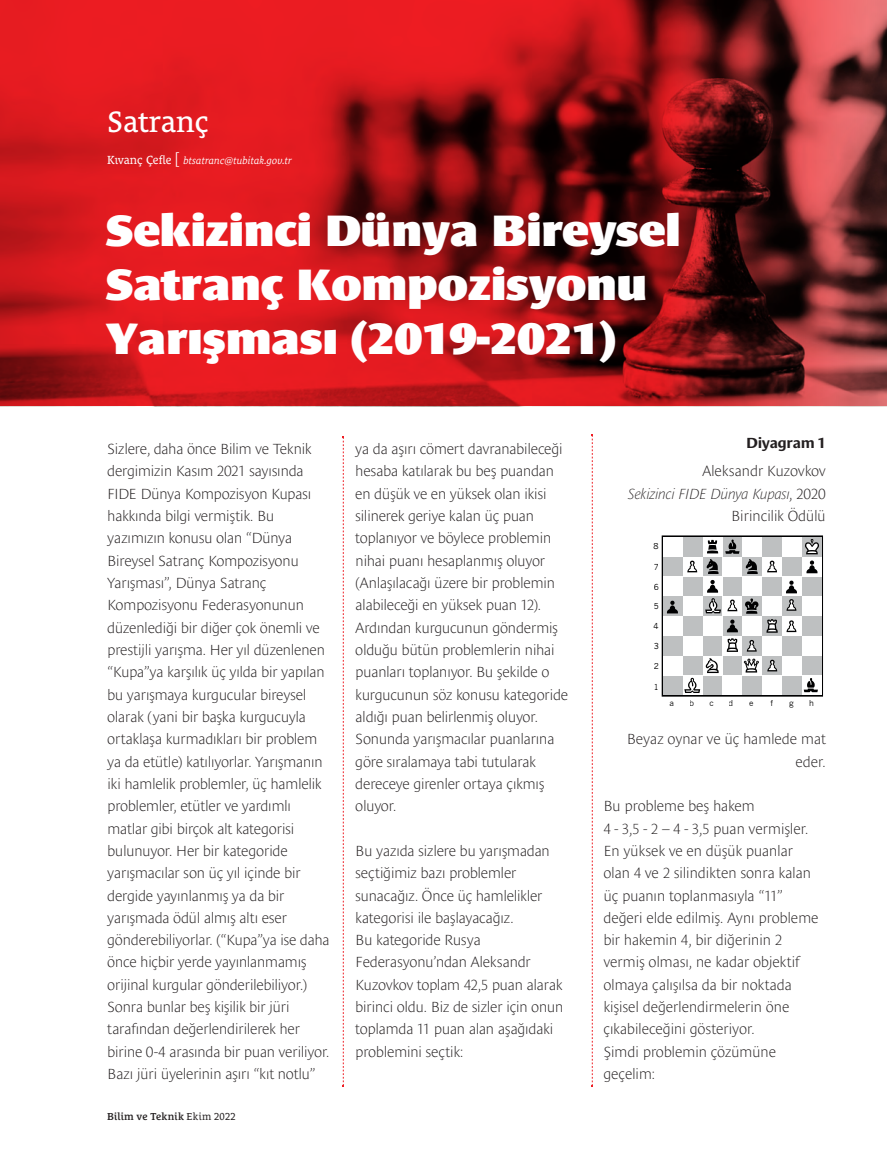
<style>
.page{position:relative;width:887px;height:1163px;background:#fff}
.page>*{position:absolute;margin:0;border:0;box-sizing:border-box;transform-origin:0 0}
.t1{font:900 45px/54px "Le Monde Sans Pro";letter-spacing:-.005em;color:#fff}
.t2{font:30px "Le Monde Courrier Pro";color:#fff}
.t3{font:300 expanded 15px/22.4px "Le Monde Sans Pro";letter-spacing:-.035em;color:#231f20}
.t4{font:700 15px "Le Monde Sans Pro";letter-spacing:-.02em;color:#231f20}
.t5{font:italic 10.35px "Le Monde Courrier Pro";color:#fff}
.t6{font:600 10.35px "Le Monde Courrier Pro";letter-spacing:.01em;color:#231f20}
.t7{font:8.1px "News Gothic";color:#000001}
.s1{font-style:normal;font-size:12px}
.s2{font-family:"Le Monde Sans Pro";font-weight:300;font-style:normal;font-size:16.2px}
.s3{font-weight:400}
.s4{font-style:italic}
</style>
<div class="page">
<div style="left:661px;top:535px;width:161px;height:162px;border:3px solid #000001"></div>
<div style="left:662px;top:557px;width:20px;height:19px;background:#bec0c1"></div>
<div style="left:662px;top:596px;width:20px;height:20px;background:#bec0c1"></div>
<div style="left:662px;top:636px;width:20px;height:20px;background:#bec0c1"></div>
<div style="left:662px;top:675px;width:20px;height:20px;background:#bec0c1"></div>
<div style="left:682px;top:537px;width:20px;height:20px;background:#bec0c1"></div>
<div style="left:682px;top:576px;width:20px;height:20px;background:#bec0c1"></div>
<div style="left:682px;top:616px;width:20px;height:20px;background:#bec0c1"></div>
<div style="left:682px;top:656px;width:20px;height:19px;background:#bec0c1"></div>
<div style="left:702px;top:557px;width:20px;height:19px;background:#bec0c1"></div>
<svg style="left:703px;top:596px;width:19px;height:20px"></svg>
<div style="left:702px;top:636px;width:20px;height:20px;background:#bec0c1"></div>
<div style="left:702px;top:675px;width:20px;height:20px;background:#bec0c1"></div>
<div style="left:722px;top:537px;width:20px;height:20px;background:#bec0c1"></div>
<div style="left:722px;top:576px;width:20px;height:20px;background:#bec0c1"></div>
<div style="left:722px;top:616px;width:20px;height:20px;background:#bec0c1"></div>
<div style="left:722px;top:656px;width:20px;height:19px;background:#bec0c1"></div>
<div style="left:742px;top:557px;width:19px;height:19px;background:#bec0c1"></div>
<div style="left:742px;top:596px;width:19px;height:20px;background:#bec0c1"></div>
<div style="left:742px;top:636px;width:19px;height:20px;background:#bec0c1"></div>
<div style="left:742px;top:675px;width:19px;height:20px;background:#bec0c1"></div>
<div style="left:761px;top:537px;width:20px;height:20px;background:#bec0c1"></div>
<div style="left:761px;top:576px;width:20px;height:20px;background:#bec0c1"></div>
<div style="left:761px;top:616px;width:20px;height:20px;background:#bec0c1"></div>
<div style="left:761px;top:656px;width:20px;height:19px;background:#bec0c1"></div>
<div style="left:781px;top:557px;width:20px;height:19px;background:#bec0c1"></div>
<div style="left:781px;top:596px;width:20px;height:20px;background:#bec0c1"></div>
<div style="left:781px;top:636px;width:20px;height:20px;background:#bec0c1"></div>
<div style="left:781px;top:675px;width:20px;height:20px;background:#bec0c1"></div>
<div style="left:801px;top:537px;width:20px;height:20px;background:#bec0c1"></div>
<div style="left:801px;top:576px;width:20px;height:20px;background:#bec0c1"></div>
<div style="left:801px;top:616px;width:20px;height:20px;background:#bec0c1"></div>
<div style="left:801px;top:656px;width:20px;height:19px;background:#bec0c1"></div>
<div style="left:662px;top:537px;width:20px;height:20px;background:#fff"></div>
<div style="left:662px;top:576px;width:20px;height:20px;background:#fff"></div>
<div style="left:662px;top:616px;width:20px;height:20px;background:#fff"></div>
<div style="left:662px;top:656px;width:20px;height:20px;background:#fff"></div>
<div style="left:682px;top:675px;width:20px;height:20px;background:#fff"></div>
<div style="left:702px;top:537px;width:20px;height:20px;background:#fff"></div>
<div style="left:702px;top:656px;width:20px;height:20px;background:#fff"></div>
<div style="left:722px;top:675px;width:20px;height:20px;background:#fff"></div>
<div style="left:742px;top:537px;width:19px;height:20px;background:#fff"></div>
<div style="left:742px;top:656px;width:19px;height:20px;background:#fff"></div>
<div style="left:761px;top:675px;width:20px;height:20px;background:#fff"></div>
<div style="left:781px;top:537px;width:20px;height:20px;background:#fff"></div>
<div style="left:781px;top:656px;width:20px;height:20px;background:#fff"></div>
<div style="left:801px;top:557px;width:20px;height:19px;background:#fff"></div>
<div style="left:801px;top:596px;width:20px;height:20px;background:#fff"></div>
<div style="left:801px;top:636px;width:20px;height:20px;background:#fff"></div>
<div style="left:801px;top:675px;width:20px;height:20px;background:#fff"></div>
<svg style="left:707px;top:540px;width:10px;height:13px"></svg>
<svg style="left:666px;top:601px;width:11px;height:12px"></svg>
<svg style="left:726px;top:620px;width:11px;height:12px"></svg>
<svg style="left:786px;top:581px;width:10px;height:12px"></svg>
<svg style="left:806px;top:561px;width:11px;height:12px"></svg>
<svg style="left:725px;top:540px;width:14px;height:14px"></svg>
<svg style="left:803px;top:678px;width:14px;height:14px"></svg>
<svg style="left:745px;top:598px;width:13px;height:16px"></svg>
<svg style="left:706px;top:559px;width:12px;height:15px"></svg>
<svg style="left:745px;top:559px;width:12px;height:15px"></svg>
<svg style="left:766px;top:619px;width:11px;height:14px"></svg>
<svg style="left:726px;top:638px;width:11px;height:14px"></svg>
<svg style="left:705px;top:658px;width:13px;height:15px"></svg>
<svg style="left:704px;top:580px;width:16px;height:33px"></svg>
<svg style="left:684px;top:678px;width:15px;height:15px"></svg>
<svg style="left:743px;top:659px;width:15px;height:14px"></svg>
<svg style="left:805px;top:539px;width:13px;height:15px"></svg>
<svg style="left:687px;top:561px;width:9px;height:11px"></svg>
<svg style="left:767px;top:660px;width:9px;height:11px"></svg>
<svg style="left:727px;top:600px;width:10px;height:11px"></svg>
<svg style="left:767px;top:561px;width:9px;height:11px"></svg>
<svg style="left:746px;top:640px;width:10px;height:12px"></svg>
<svg style="left:786px;top:599px;width:10px;height:12px"></svg>
<svg style="left:786px;top:620px;width:10px;height:12px"></svg>
<svg style="left:591px;top:434px;width:2px;height:653px"></svg>
<svg style="left:342px;top:436px;width:2px;height:651px"></svg>
<svg style="left:0;top:0;width:886px;height:406px;background:#a8191d"></svg>
<h2 class="t2" style="left:107px;top:98px;width:103px">Satranç</h2>
<p class="t5" style="left:107px;top:152px;width:186px"><span class="s1">Kıvanç Çefle</span> <span class="s2">[</span> btsatranc@tubitak.gov.tr</p>
<h1 class="t1" style="left:106px;top:200px;width:576px">Sekizinci Dünya Bireysel<br>Satranç Kompozisyonu<br>Yarışması (2019-2021)</h1>
<p class="t3" style="left:107px;top:436px;width:224px">Sizlere, daha önce Bilim ve Teknik dergimizin Kasım 2021 sayısında FIDE Dünya Kompozisyon Kupası hakkında bilgi vermiştik. Bu yazımızın konusu olan “Dünya Bireysel Satranç Kompozisyonu Yarışması”, Dünya Satranç Kompozisyonu Federasyonunun düzenlediği bir diğer çok önemli ve prestijli yarışma. Her yıl düzenlenen “Kupa”ya karşılık üç yılda bir yapılan bu yarışmaya kurgucular bireysel olarak (yani bir başka kurgucuyla ortaklaşa kurmadıkları bir problem ya da etütle) katılıyorlar. Yarışmanın iki hamlelik problemler, üç hamlelik problemler, etütler ve yardımlı matlar gibi birçok alt kategorisi bulunuyor. Her bir kategoride yarışmacılar son üç yıl içinde bir dergide yayınlanmış ya da bir yarışmada ödül almış altı eser gönderebiliyorlar. (“Kupa”ya ise daha önce hiçbir yerde yayınlanmamış orijinal kurgular gönderilebiliyor.)<br>Sonra bunlar beş kişilik bir jüri tarafından değerlendirilerek her birine 0-4 arasında bir puan veriliyor.<br>Bazı jüri üyelerinin aşırı “kıt notlu”</p>
<p class="t3" style="left:355px;top:436px;width:214px">ya da aşırı cömert davranabileceği hesaba katılarak bu beş puandan en düşük ve en yüksek olan ikisi silinerek geriye kalan üç puan toplanıyor ve böylece problemin nihai puanı hesaplanmış oluyor (Anlaşılacağı üzere bir problemin alabileceği en yüksek puan 12).<br>Ardından kurgucunun göndermiş olduğu bütün problemlerin nihai puanları toplanıyor. Bu şekilde o kurgucunun söz konusu kategoride aldığı puan belirlenmiş oluyor.<br>Sonunda yarışmacılar puanlarına göre sıralamaya tabi tutularak dereceye girenler ortaya çıkmış oluyor.</p>
<p class="t3" style="left:355px;top:838px;width:210px">Bu yazıda sizlere bu yarışmadan seçtiğimiz bazı problemler sunacağız. Önce üç hamlelikler kategorisi ile başlayacağız.<br>Bu kategoride Rusya<br>Federasyonu’ndan Aleksandr<br>Kuzovkov toplam 42,5 puan alarak birinci oldu. Biz de sizler için onun toplamda 11 puan alan aşağıdaki problemini seçtik:</p>
<p class="t6" style="left:107px;top:1108px;width:130px">Bilim ve Teknik <span class="s3">Ekim 2022</span></p>
<p class="t4" style="left:745px;top:431px;width:81px">Diyagram 1</p>
<p class="t3" style="left:628px;top:458px;width:199px;text-align:right">Aleksandr Kuzovkov<br><span class="s4">Sekizinci FIDE Dünya Kupası</span>, 2020<br>Birincilik Ödülü</p>
<p class="t7" style="left:653px;top:542px;width:7px">8</p>
<p class="t7" style="left:653px;top:562px;width:7px">7</p>
<p class="t7" style="left:653px;top:582px;width:7px">6</p>
<p class="t7" style="left:653px;top:601px;width:7px">5</p>
<p class="t7" style="left:653px;top:621px;width:7px">4</p>
<p class="t7" style="left:653px;top:641px;width:7px">3</p>
<p class="t7" style="left:653px;top:662px;width:7px">2</p>
<p class="t7" style="left:653px;top:682px;width:7px">1</p>
<p class="t7" style="left:689px;top:698px;width:6px">b</p>
<p class="t7" style="left:709px;top:698px;width:6px">c</p>
<p class="t7" style="left:728px;top:698px;width:6px">d</p>
<p class="t7" style="left:748px;top:698px;width:6px">e</p>
<p class="t7" style="left:770px;top:698px;width:4px">f</p>
<p class="t7" style="left:788px;top:698px;width:6px">g</p>
<p class="t7" style="left:808px;top:698px;width:6px">h</p>
<p class="t3" style="left:626px;top:726px;width:200px;text-align:right">Beyaz oynar ve üç hamlede mat eder.</p>
<p class="t3" style="left:603px;top:793px;width:217px">Bu probleme beş hakem<br>4 - 3,5 - 2 – 4 - 3,5 puan vermişler.<br>En yüksek ve en düşük puanlar olan 4 ve 2 silindikten sonra kalan üç puanın toplanmasıyla “11” değeri elde edilmiş. Aynı probleme bir hakemin 4, bir diğerinin 2 vermiş olması, ne kadar objektif olmaya çalışılsa da bir noktada kişisel değerlendirmelerin öne çıkabileceğini gösteriyor.<br>Şimdi problemin çözümüne geçelim:</p>
<p class="t7" style="left:669px;top:698px;width:6px">a</p>
</div>
